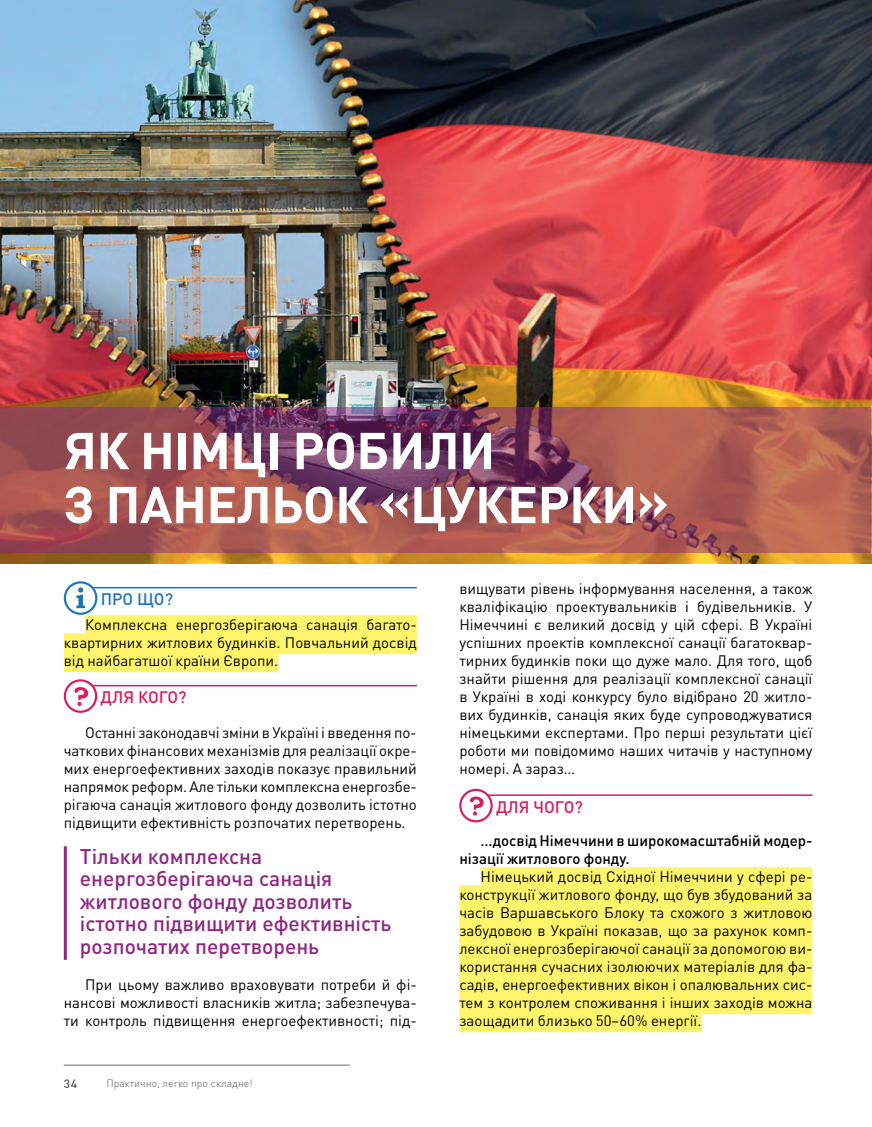
<style>
.page{position:relative;width:872px;height:1127px;background:#fff}
.page>*{position:absolute;margin:0;border:0;box-sizing:border-box;transform-origin:0 0}
.t1{font:700 51px/54px "DIN Pro";letter-spacing:-.01em;color:#fff}
.t2{font:500 21px/22.5px "DIN Pro";color:#8e2883}
.t3{font:500 16.5px "DIN Pro";color:#da1c5c}
.t4{font:500 16.5px "DIN Pro";color:#1c75bc}
.t5{font:15px/18px "DIN Pro";color:#000;text-align:justify}
.t6{font:500 15px/18px "DIN Pro";color:#000}
.t7{font:500 12px "DIN Pro";color:#58595b}
.t8{font:300 10.5px "DIN Pro";color:#58595b}
</style>
<div class="page">
<hr style="left:64px;top:1065px;width:286px;height:1px;background:#6d6e71">
<img style="left:0;top:0;width:872px;height:563px">
<div style="left:85px;top:615px;width:332px;height:21px;background:#fff56d"></div>
<div style="left:64px;top:633px;width:353px;height:21px;background:#fff56d"></div>
<div style="left:64px;top:651px;width:214px;height:21px;background:#fff56d"></div>
<div style="left:480px;top:867px;width:332px;height:21px;background:#fff56d"></div>
<div style="left:459px;top:885px;width:353px;height:21px;background:#fff56d"></div>
<div style="left:459px;top:903px;width:353px;height:21px;background:#fff56d"></div>
<div style="left:459px;top:921px;width:353px;height:21px;background:#fff56d"></div>
<div style="left:459px;top:939px;width:353px;height:21px;background:#fff56d"></div>
<div style="left:459px;top:957px;width:353px;height:21px;background:#fff56d"></div>
<div style="left:459px;top:975px;width:353px;height:21px;background:#fff56d"></div>
<div style="left:459px;top:993px;width:353px;height:21px;background:#fff56d"></div>
<div style="left:459px;top:1011px;width:242px;height:21px;background:#fff56d"></div>
<svg style="left:64px;top:581px;width:33px;height:34px"></svg>
<hr style="left:92px;top:587px;width:325px;height:1px;background:#1c75bc">
<hr style="left:64px;top:846px;width:3px;height:114px;background:#8e2883">
<svg style="left:0;top:407px;width:870px;height:145px;background:#9b5154"></svg>
<svg style="left:64px;top:679px;width:33px;height:34px"></svg>
<hr style="left:92px;top:685px;width:325px;height:1px;background:#da1c5c">
<svg style="left:459px;top:789px;width:33px;height:33px"></svg>
<hr style="left:487px;top:794px;width:325px;height:2px;background:#da1c5c">
<h1 class="t1" style="left:64px;top:422px;width:606px">ЯК НІМЦІ РОБИЛИ<br>З ПАНЕЛЬОК «ЦУКЕРКИ»</h1>
<p class="t4" style="left:101px;top:588px;width:74px">ПРО ЩО?</p>
<p class="t5" style="left:64px;top:615px;width:354px;text-indent:21px">Комплексна енергозберігаюча санація багато&shy;квартирних житлових будинків. Повчальний досвід від найбагатшої країни Європи.</p>
<p class="t3" style="left:101px;top:686px;width:88px">ДЛЯ КОГО?</p>
<p class="t5" style="left:64px;top:723px;width:355px;text-indent:21px">Останні законодавчі зміни в Україні і введення по&shy;чаткових фінансових механізмів для реалізації окре&shy;мих енергоефективних заходів показує правильний напрямок реформ. Але тільки комплексна енергозбе&shy;рігаюча санація житлового фонду дозволить істотно підвищити ефективність розпочатих перетворень.</p>
<h2 class="t2" style="left:80px;top:844px;width:313px">Тільки комплексна енергозберігаюча санація житлового фонду дозволить істотно підвищити ефективність розпочатих перетворень</h2>
<p class="t5" style="left:64px;top:975px;width:354px;text-indent:21px">При цьому важливо враховувати потреби й фі&shy;нансові можливості власників житла; забезпечува&shy;ти контроль підвищення енергоефективності; під-</p>
<p class="t7" style="left:64px;top:1076px;width:15px">34</p>
<p class="t8" style="left:106px;top:1077px;width:148px">Практично, легко про складне!</p>
<p class="t5" style="left:459px;top:579px;width:354px">вищувати рівень інформування населення, а також кваліфікацію проектувальників і будівельників. У Німеччині є великий досвід у цій сфері. В Україні успішних проектів комплексної санації багатоквар&shy;тирних будинків поки що дуже мало. Для того, щоб знайти рішення для реалізації комплексної санації в Україні в ході конкурсу було відібрано 20 житло&shy;вих будинків, санація яких буде супроводжуватися німецькими експертами. Про перші результати цієї роботи ми повідомимо наших читачів у наступному номері. А зараз…</p>
<p class="t3" style="left:496px;top:796px;width:88px">ДЛЯ ЧОГО?</p>
<p class="t6" style="left:459px;top:831px;width:355px;text-indent:21px">…досвід Німеччини в широкомасштабній модер&shy;нізації житлового фонду.</p>
<p class="t5" style="left:459px;top:867px;width:354px;text-indent:21px">Німецький досвід Східної Німеччини у сфері ре&shy;конструкції житлового фонду, що був збудований за часів Варшавського Блоку та схожого з житловою забудовою в Україні показав, що за рахунок комп&shy;лексної енергозберігаючої санації за допомогою ви&shy;користання сучасних ізолюючих матеріалів для фа&shy;садів, енергоефективних вікон і опалювальних сис&shy;тем з контролем споживання і інших заходів можна заощадити близько 50–60% енергії.</p>
</div>
